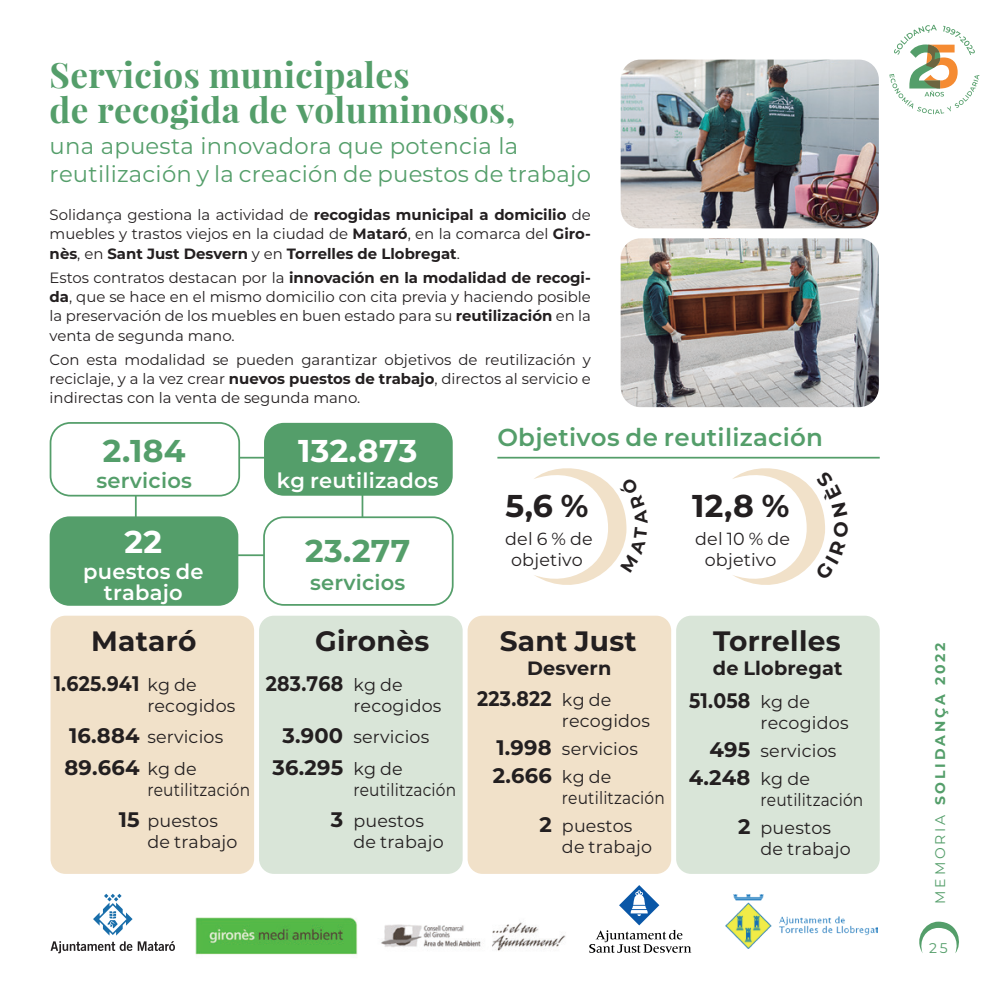
<style>
.page{position:relative;width:1003px;height:1003px;background:#fff}
.page>*{position:absolute;margin:0;border:0;box-sizing:border-box;transform-origin:0 0}
.t1{font:700 35px/35px "Playfair Display";letter-spacing:.01em;color:#549e6a}
.t2{font:700 31.5px "Montserrat";letter-spacing:.01em;color:#549e6a}
.t3{font:700 31.5px "Montserrat";color:#231f20}
.t4{font:700 31.5px "Montserrat";letter-spacing:.01em;color:#fff}
.t5{font:700 28px "Montserrat";letter-spacing:.01em;color:#231f20}
.t6{font:600 24.5px "Montserrat";letter-spacing:.01em;color:#549e6a}
.t7{font:22.75px/28px "Montserrat";letter-spacing:.01em;color:#549e6a}
.t8{font:700 21px "Montserrat";letter-spacing:.01em;color:#231f20;scale:.9 1}
.t9{font:700 21px "Montserrat";letter-spacing:.01em;color:#231f20}
.t10{font:600 21px/21px "Montserrat";letter-spacing:.01em;color:#fff;text-align:center}
.t11{font:600 21px "Montserrat";letter-spacing:.01em;color:#549e6a}
.t12{font:700 19.25px "Montserrat";letter-spacing:.01em;color:#231f20}
.t13{font:17.5px/21px "Montserrat";letter-spacing:.01em;color:#231f20}
.t14{font:17.5px/31.5px "Montserrat";letter-spacing:.01em;color:#231f20;scale:.88 1}
.t15{font:14.88px/19.2px "Montserrat";color:#231f20;text-align:justify}
.t16{font:700 14px "Montserrat";letter-spacing:.2em;color:#549e6a}
.t17{font:14px "Montserrat";color:#549e6a}
.s1{font-weight:700}
.s2{font-weight:400;font-size:17.5px}
.s3{font-weight:700;font-size:21px}
.s4{font-weight:400}
</style>
<div class="page">
<svg style="left:889px;top:25px;width:89px;height:89px"></svg>
<svg style="left:919px;top:921px;width:40px;height:31px"></svg>
<svg style="left:138px;top:941px;width:37px;height:9px"></svg>
<svg style="left:50px;top:893px;width:82px;height:59px"></svg>
<img style="left:620px;top:60px;width:258px;height:168px">
<img style="left:620px;top:238px;width:258px;height:169px">
<svg style="left:589px;top:885px;width:102px;height:67px"></svg>
<img style="left:725px;top:894px;width:152px;height:54px">
<div style="left:50px;top:615px;width:204px;height:258px;background:#f1e1c9;border-radius:15px"></div>
<div style="left:259px;top:615px;width:203px;height:258px;background:#d9e5d8;border-radius:15px"></div>
<div style="left:467px;top:615px;width:204px;height:258px;background:#f1e1c9;border-radius:15px"></div>
<div style="left:676px;top:615px;width:203px;height:258px;background:#d9e5d8;border-radius:15px"></div>
<img style="left:195px;top:917px;width:371px;height:38px">
<div style="left:50px;top:516px;width:188px;height:89px;background:#549e6a;border-radius:20px"></div>
<div style="left:263px;top:516px;width:190px;height:89px;border:2px solid #549e6a;border-radius:20px"></div>
<div style="left:50px;top:422px;width:190px;height:74px;border:2px solid #549e6a;border-radius:20px"></div>
<div style="left:264px;top:422px;width:188px;height:73px;background:#549e6a;border-radius:20px"></div>
<hr style="left:497px;top:456px;width:382px;height:2px;background:#549e6a">
<svg style="left:533px;top:456px;width:114px;height:129px"></svg>
<svg style="left:731px;top:456px;width:117px;height:129px"></svg>
<h1 class="t1" style="left:50px;top:57px;width:467px">Servicios municipales<br>de recogida de voluminosos,</h1>
<h3 class="t7" style="left:50px;top:131px;width:542px">una apuesta innovadora que potencia la reutilización y la creación de puestos de trabajo</h3>
<p class="t15" style="left:50px;top:204px;width:542px">Solidança gestiona la actividad de <span class="s1">recogidas municipal a domicilio</span> de muebles y trastos viejos en la ciudad de <span class="s1">Mataró</span>, en la comarca del <span class="s1">Giro&shy;nès</span>, en <span class="s1">Sant Just Desvern</span> y en <span class="s1">Torrelles de Llobregat</span>.</p>
<p class="t15" style="left:50px;top:267px;width:542px">Estos contratos destacan por la <span class="s1">innovación en la modalidad de recogi&shy;da</span>, que se hace en el mismo domicilio con cita previa y haciendo posible la preservación de los muebles en buen estado para su <span class="s1">reutilización</span> en la venta de segunda mano.</p>
<p class="t15" style="left:50px;top:349px;width:542px">Con esta modalidad se pueden garantizar objetivos de reutilización y reciclaje, y a la vez crear <span class="s1">nuevos puestos de trabajo</span>, directos al servicio e indirectas con la venta de segunda mano.</p>
<h2 class="t2" style="left:103px;top:427px;width:84px">2.184</h2>
<h3 class="t11" style="left:96px;top:465px;width:97px">servicios</h3>
<h2 class="t4" style="left:124px;top:518px;width:39px">22</h2>
<h3 class="t10" style="left:83px;top:559px;width:122px">puestos de trabajo</h3>
<h3 class="t5" style="left:91px;top:620px;width:107px">Mataró</h3>
<h3 class="t8" style="left:54px;top:668px;width:160px">1.625.941 <span class="s2">kg de</span></h3>
<p class="t13" style="left:69px;top:689px;width:168px;line-height:31.5px;text-indent:78px">recogidos<br><span class="s3">16.884</span> servicios</p>
<h3 class="t9" style="left:64px;top:752px;width:134px">89.664 <span class="s2">kg de</span></h3>
<p class="t14" style="left:119px;top:773px;width:151px;text-indent:29px">reutilitzación<br><span class="s3">15</span> puestos</p>
<p class="t13" style="left:147px;top:830px;width:92px">de trabajo</p>
<h2 class="t4" style="left:298px;top:427px;width:121px">132.873</h2>
<h3 class="t10" style="left:277px;top:468px;width:163px">kg reutilizados</h3>
<h2 class="t2" style="left:305px;top:528px;width:107px">23.277</h2>
<h3 class="t11" style="left:310px;top:567px;width:97px">servicios</h3>
<h3 class="t5" style="left:315px;top:620px;width:116px">Gironès</h3>
<h3 class="t8" style="left:266px;top:668px;width:153px">283.768 <span class="s2">kg de</span></h3>
<p class="t13" style="left:282px;top:689px;width:160px;line-height:31.5px;text-indent:71px">recogidos<br><span class="s3">3.900</span> servicios</p>
<h3 class="t9" style="left:272px;top:752px;width:132px">36.295 <span class="s2">kg de</span></h3>
<p class="t14" style="left:330px;top:773px;width:144px;text-indent:23px">reutilitzación<br><span class="s3">3</span> puestos</p>
<p class="t13" style="left:353px;top:830px;width:92px">de trabajo</p>
<h3 class="t6" style="left:497px;top:419px;width:327px">Objetivos de reutilización</h3>
<h2 class="t3" style="left:505px;top:483px;width:84px">5,6 %</h2>
<p class="t13" style="left:505px;top:527px;width:89px;text-align:center">del 6 % de objetivo</p>
<h3 class="t5" style="left:499px;top:620px;width:138px">Sant Just</h3>
<p class="t12" style="left:527px;top:654px;width:86px">Desvern</p>
<h3 class="t8" style="left:477px;top:683px;width:150px">223.822 <span class="s2">kg de</span></h3>
<p class="t13" style="left:496px;top:705px;width:155px;line-height:28px;text-indent:65px">recogidos<br><span class="s3">1.998</span> servicios</p>
<h3 class="t9" style="left:492px;top:760px;width:120px">2.666 <span class="s2">kg de</span></h3>
<p class="t14" style="left:539px;top:782px;width:144px;line-height:28px;text-indent:23px">reutilitzación<br><span class="s3">2</span> puestos</p>
<p class="t13" style="left:561px;top:835px;width:92px">de trabajo</p>
<h2 class="t3" style="left:691px;top:483px;width:99px">12,8 %</h2>
<p class="t13" style="left:695px;top:527px;width:96px;text-align:center">del 10 % de objetivo</p>
<h3 class="t5" style="left:712px;top:620px;width:129px">Torrelles</h3>
<p class="t12" style="left:712px;top:654px;width:131px">de Llobregat</p>
<h3 class="t8" style="left:688px;top:685px;width:136px">51.058 <span class="s2">kg de</span></h3>
<p class="t13" style="left:709px;top:708px;width:140px;line-height:28px;text-indent:51px">recogidos<br><span class="s3">495</span> servicios</p>
<h3 class="t9" style="left:688px;top:762px;width:123px">4.248 <span class="s2">kg de</span></h3>
<p class="t14" style="left:737px;top:785px;width:144px;line-height:28px;text-indent:23px">reutilitzación<br><span class="s3">2</span> puestos</p>
<p class="t13" style="left:760px;top:837px;width:92px">de trabajo</p>
<p class="t16" style="left:929px;top:903px;width:262px;rotate:-90deg"><span class="s4">MEMORIA</span> SOLIDANÇA 2022</p>
<p class="t17" style="left:928px;top:938px;width:20px">25</p>
</div>
